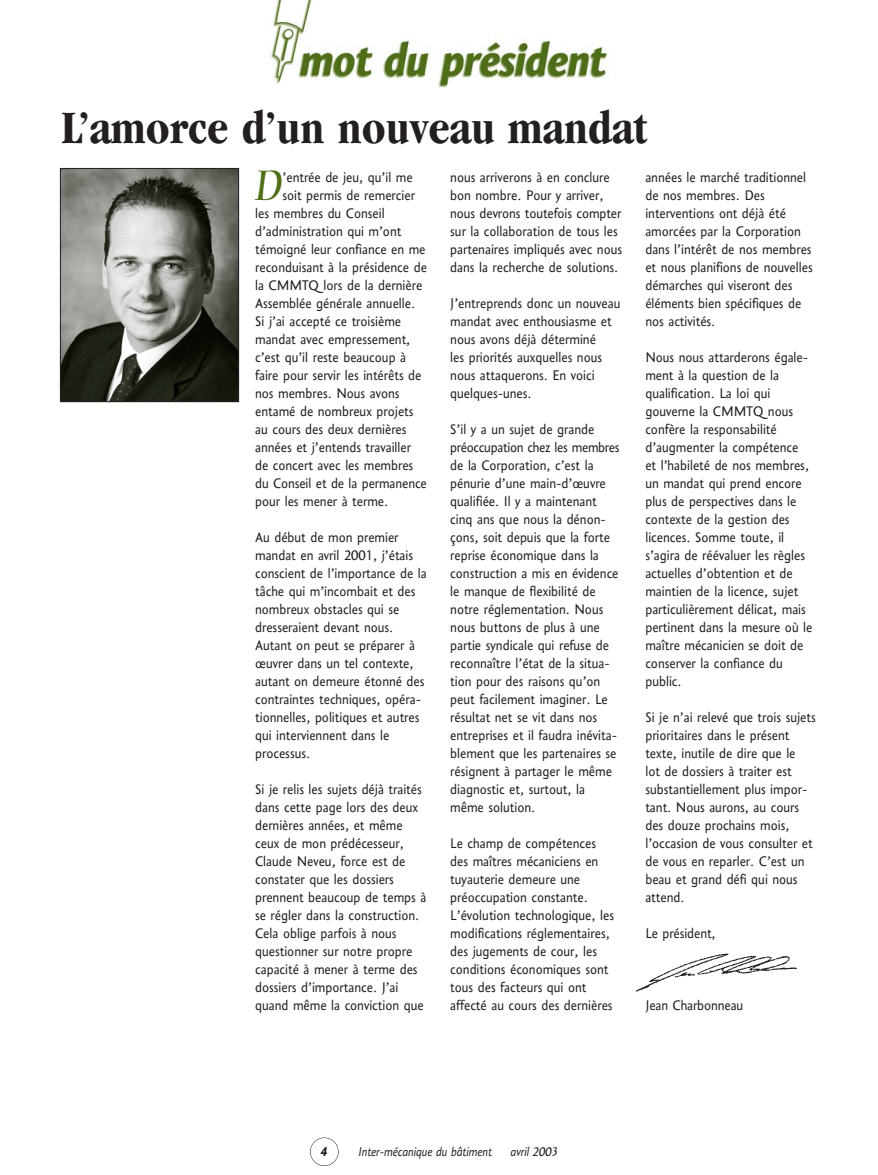
<style>
.page{position:relative;width:878px;height:1175px;background:#fff}
.page>*{position:absolute;margin:0;border:0;box-sizing:border-box;transform-origin:0 0}
.t1{font:700 condensed 48px "Garamond";color:#231f20}
.t2{font:italic 41.7px "Nofret";color:#4e6e18}
.t3{font:16.5px/18px "CMMTQ";color:#231f20}
.t4{font:15px "CMMTQ Italic";color:#231f20}
.t5{font:italic 15px "CMMTQ Bold";color:#231f20}
</style>
<div class="page">
<div style="left:310px;top:1137px;width:28px;height:29px;border:1px solid #231f20;border-radius:50%"></div>
<img style="left:62px;top:170px;width:175px;height:230px">
<div style="left:60px;top:168px;width:179px;height:234px;border:1px solid #231f20"></div>
<img style="left:270px;top:0;width:338px;height:89px">
<img style="left:636px;top:953px;width:161px;height:39px">
<h1 class="t1" style="left:62px;top:109px;width:587px">L’amorce d’un nouveau mandat</h1>
<h2 class="t2" style="left:255px;top:168px;width:29px">D</h2>
<p class="t3" style="left:282px;top:169px;width:132px">’entrée de jeu, qu’il me</p>
<p class="t3" style="left:282px;top:187px;width:134px">soit permis de remercier</p>
<p class="t3" style="left:255px;top:205px;width:131px">les membres du Conseil</p>
<p class="t3" style="left:255px;top:223px;width:148px">d’administration qui m’ont</p>
<p class="t3" style="left:255px;top:241px;width:172px">témoigné leur confiance en me</p>
<p class="t3" style="left:255px;top:259px;width:173px">reconduisant à la présidence de</p>
<p class="t3" style="left:255px;top:277px;width:169px">la CMMTQ lors de la dernière</p>
<p class="t3" style="left:255px;top:295px;width:162px">Assemblée générale annuelle.</p>
<p class="t3" style="left:255px;top:313px;width:147px">Si j’ai accepté ce troisième</p>
<p class="t3" style="left:255px;top:331px;width:157px">mandat avec empressement,</p>
<p class="t3" style="left:255px;top:349px;width:152px">c’est qu’il reste beaucoup à</p>
<p class="t3" style="left:255px;top:367px;width:168px">faire pour servir les intérêts de</p>
<p class="t3" style="left:255px;top:385px;width:146px">nos membres. Nous avons</p>
<p class="t3" style="left:255px;top:403px;width:160px">entamé de nombreux projets</p>
<p class="t3" style="left:255px;top:421px;width:153px">au cours des deux dernières</p>
<p class="t3" style="left:255px;top:439px;width:157px">années et j’entends travailler</p>
<p class="t3" style="left:255px;top:457px;width:160px">de concert avec les membres</p>
<p class="t3" style="left:255px;top:475px;width:173px">du Conseil et de la permanence</p>
<p class="t3" style="left:255px;top:493px;width:135px">pour les mener à terme.</p>
<p class="t3" style="left:255px;top:529px;width:173px">Au début de mon premier mandat en avril 2001, j’étais conscient de l’importance de la tâche qui m’incombait et des nombreux obstacles qui se dresseraient devant nous.<br>Autant on peut se préparer à œuvrer dans un tel contexte, autant on demeure étonné des contraintes techniques, opéra&shy;tionnelles, politiques et autres qui interviennent dans le processus.</p>
<p class="t3" style="left:255px;top:781px;width:173px">Si je relis les sujets déjà traités dans cette page lors des deux dernières années, et même ceux de mon prédécesseur,<br>Claude Neveu, force est de constater que les dossiers prennent beaucoup de temps à se régler dans la construction.<br>Cela oblige parfois à nous questionner sur notre propre capacité à mener à terme des dossiers d’importance. J’ai quand même la conviction que</p>
<p class="t3" style="left:450px;top:169px;width:173px">nous arriverons à en conclure bon nombre. Pour y arriver, nous devrons toutefois compter sur la collaboration de tous les partenaires impliqués avec nous dans la recherche de solutions.</p>
<p class="t3" style="left:450px;top:295px;width:172px">J’entreprends donc un nouveau mandat avec enthousiasme et nous avons déjà déterminé<br>les priorités auxquelles nous nous attaquerons. En voici quelques-unes.</p>
<p class="t3" style="left:450px;top:421px;width:171px">S’il y a un sujet de grande préoccupation chez les membres de la Corporation, c’est la pénurie d’une main-d’œuvre qualifiée. Il y a maintenant cinq ans que nous la dénon&shy;çons, soit depuis que la forte reprise économique dans la construction a mis en évidence le manque de flexibilité de notre réglementation. Nous nous buttons de plus à une partie syndicale qui refuse de reconnaître l’état de la situa&shy;tion pour des raisons qu’on peut facilement imaginer. Le résultat net se vit dans nos entreprises et il faudra inévita&shy;blement que les partenaires se résignent à partager le même diagnostic et, surtout, la même solution.</p>
<p class="t3" style="left:450px;top:835px;width:165px">Le champ de compétences des maîtres mécaniciens en tuyauterie demeure une préoccupation constante.<br>L’évolution technologique, les modifications réglementaires, des jugements de cour, les conditions économiques sont tous des facteurs qui ont affecté au cours des dernières</p>
<p class="t3" style="left:645px;top:169px;width:169px">années le marché traditionnel de nos membres. Des interventions ont déjà été amorcées par la Corporation dans l’intérêt de nos membres et nous planifions de nouvelles démarches qui viseront des éléments bien spécifiques de nos activités.</p>
<p class="t3" style="left:645px;top:349px;width:169px">Nous nous attarderons égale&shy;ment à la question de la qualification. La loi qui gouverne la CMMTQ nous confère la responsabilité d’augmenter la compétence et l’habileté de nos membres, un mandat qui prend encore plus de perspectives dans le contexte de la gestion des licences. Somme toute, il s’agira de réévaluer les règles actuelles d’obtention et de maintien de la licence, sujet particulièrement délicat, mais pertinent dans la mesure où le maître mécanicien se doit de conserver la confiance du public.</p>
<p class="t3" style="left:645px;top:709px;width:172px">Si je n’ai relevé que trois sujets prioritaires dans le présent texte, inutile de dire que le<br>lot de dossiers à traiter est substantiellement plus impor&shy;tant. Nous aurons, au cours des douze prochains mois, l’occasion de vous consulter et de vous en reparler. C’est un beau et grand défi qui nous attend.</p>
<p class="t3" style="left:645px;top:925px;width:72px">Le président,</p>
<p class="t3" style="left:645px;top:997px;width:99px">Jean Charbonneau</p>
<p class="t5" style="left:320px;top:1146px;width:9px">4</p>
<p class="t4" style="left:358px;top:1146px;width:135px">Inter-mécanique du bâtiment</p>
<p class="t4" style="left:510px;top:1146px;width:49px">avril 2003</p>
</div>
